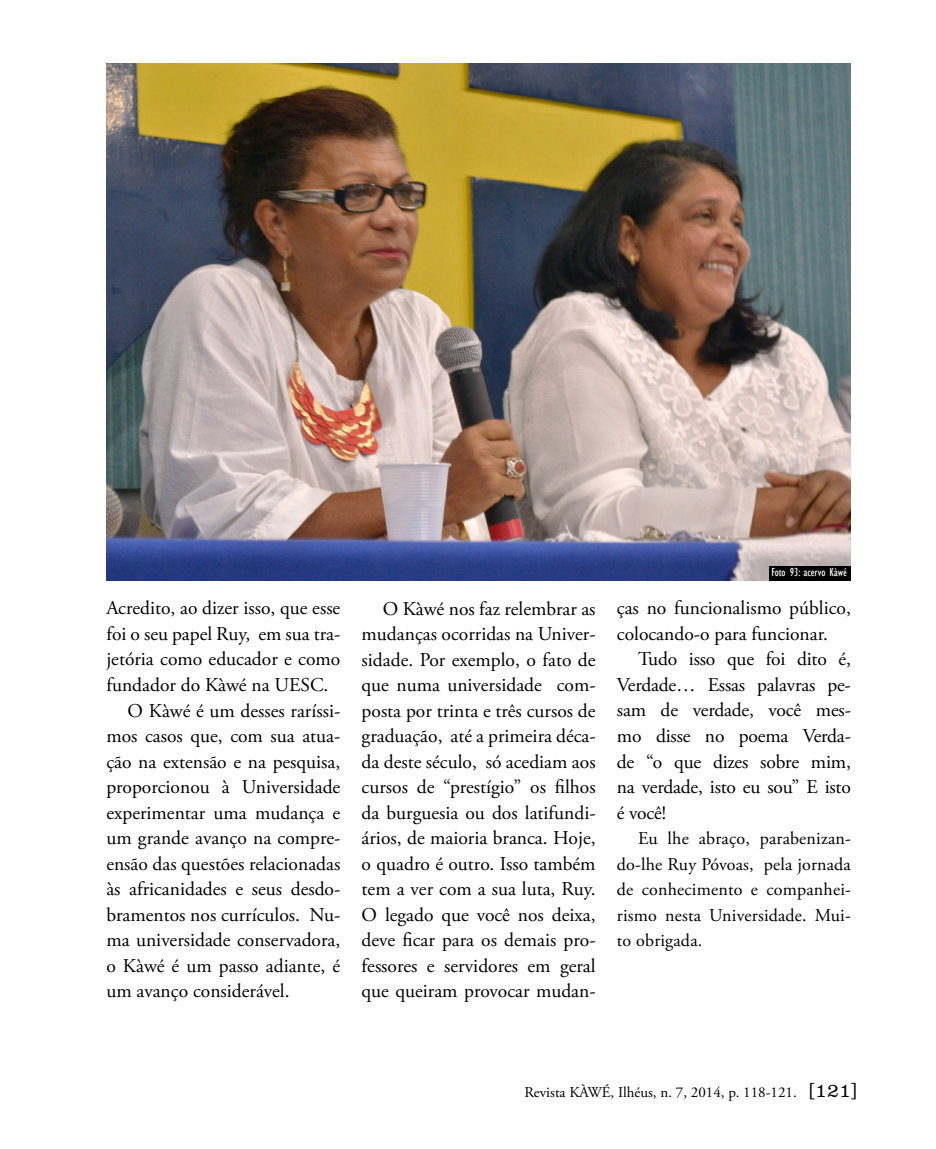
<style>
.page{position:relative;width:936px;height:1149px;background:#fff}
.page>*{position:absolute;margin:0;border:0;box-sizing:border-box;transform-origin:0 0}
.t1{font:19.5px/25.5px "Adobe Garamond Pro";color:#000;text-align:justify}
.t2{font:18px/25.5px "Adobe Garamond Pro";letter-spacing:.01em;color:#000;text-align:justify}
.t3{font:15px "Adobe Garamond Pro";color:#000}
.t4{font:condensed 12px "Gill Sans";color:#fff}
.s1{font-family:"Clarendon BT";font-weight:300;font-size:19.5px}
</style>
<div class="page">
<img style="left:106px;top:64px;width:744px;height:516px">
<div style="left:769px;top:566px;width:81px;height:14px;background:#000"></div>
<p class="t1" style="left:106px;top:596px;width:235px">Acredito, ao dizer isso, que esse</p>
<p class="t1" style="left:106px;top:621px;width:235px">foi o seu papel Ruy, em sua tra-</p>
<p class="t1" style="left:106px;top:647px;width:235px">jetória como educador e como</p>
<p class="t1" style="left:106px;top:672px;width:224px">fundador do Kàwé na UESC.</p>
<p class="t1" style="left:128px;top:698px;width:214px">O Kàwé é um desses raríssi-</p>
<p class="t1" style="left:106px;top:723px;width:235px">mos casos que, com sua atua-</p>
<p class="t1" style="left:106px;top:749px;width:235px">ção na extensão e na pesquisa,</p>
<p class="t1" style="left:106px;top:774px;width:235px">proporcionou à Universidade</p>
<p class="t1" style="left:106px;top:800px;width:235px">experimentar uma mudança e</p>
<p class="t1" style="left:106px;top:825px;width:235px">um grande avanço na compre-</p>
<p class="t1" style="left:106px;top:851px;width:235px">ensão das questões relacionadas</p>
<p class="t1" style="left:106px;top:876px;width:235px">às africanidades e seus desdo-</p>
<p class="t1" style="left:106px;top:902px;width:235px">bramentos nos currículos. Nu-</p>
<p class="t1" style="left:106px;top:927px;width:235px">ma universidade conservadora,</p>
<p class="t1" style="left:106px;top:953px;width:235px">o Kàwé é um passo adiante, é</p>
<p class="t1" style="left:106px;top:978px;width:185px">um avanço considerável.</p>
<p class="t1" style="left:361px;top:596px;width:235px;text-indent:21px">O Kàwé nos faz relembrar as mudanças ocorridas na Univer&shy;sidade. Por exemplo, o fato de que numa universidade com&shy;posta por trinta e três cursos de graduação, até a primeira déca&shy;da deste século, só acediam aos cursos de “prestígio” os filhos da burguesia ou dos latifundi&shy;ários, de maioria branca. Hoje, o quadro é outro. Isso também tem a ver com a sua luta, Ruy.<br>O legado que você nos deixa, deve ficar para os demais pro&shy;fessores e servidores em geral que queiram provocar mudan-</p>
<p class="t4" style="left:771px;top:565px;width:77px">Foto 93: acervo Kàwé</p>
<p class="t1" style="left:617px;top:596px;width:235px">ças no funcionalismo público, colocando-o para funcionar.</p>
<p class="t1" style="left:617px;top:647px;width:235px;text-indent:21px">Tudo isso que foi dito é, Verdade… Essas palavras pe&shy;sam de verdade, você mes&shy;mo disse no poema Verda&shy;de “o que dizes sobre mim, na verdade, isto eu sou” E isto é você!</p>
<p class="t2" style="left:617px;top:826px;width:236px;text-indent:21px">Eu lhe abraço, parabenizan&shy;do-lhe Ruy Póvoas, pela jornada de conhecimento e companhei&shy;rismo nesta Universidade. Mui&shy;to obrigada.</p>
<p class="t3" style="left:524px;top:1082px;width:335px">Revista KÀWÉ, Ilhéus, n. 7, 2014, p. 118-121. <span class="s1">[121]</span></p>
</div>
